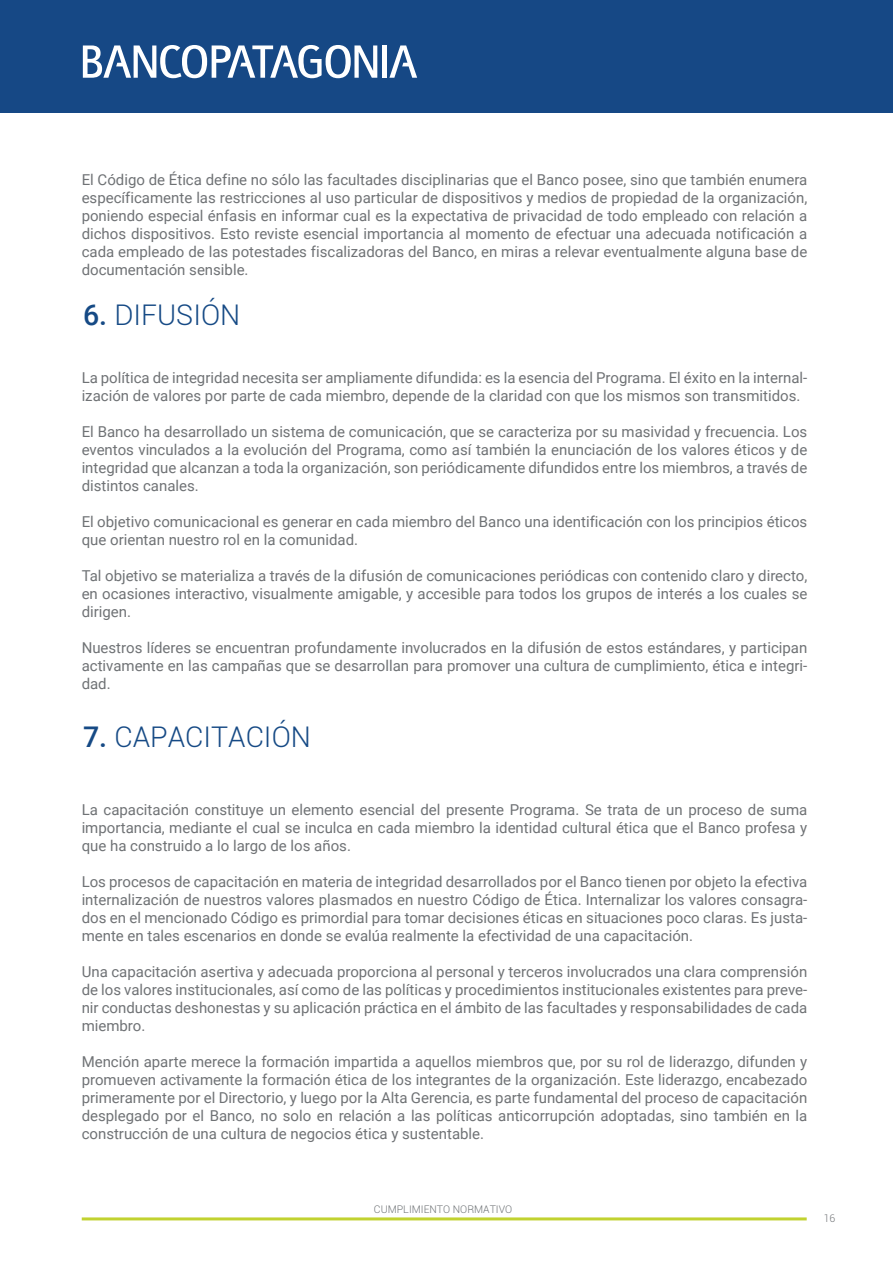
<style>
.page{position:relative;width:893px;height:1263px;background:#fff}
.page>*{position:absolute;margin:0;border:0;box-sizing:border-box;transform-origin:0 0}
.t1{font:300 28.5px "Roboto";color:#164a85}
.t2{font:15px/18px "Roboto";color:#6f7275;text-align:justify}
.t3{font:300 10.5px "Roboto";color:#6e7275}
.t4{font:300 10.5px "Roboto";color:#6f7275}
.s1{font-weight:500}
</style>
<div class="page">
<hr style="left:82px;top:1217px;width:725px;height:3px;background:#c1d230">
<div style="left:0;top:0;width:893px;height:113px;background:#164885"></div>
<div style="left:382px;top:45px;width:5px;height:33px;background:#fff"></div>
<svg style="left:389px;top:45px;width:28px;height:33px"></svg>
<svg style="left:83px;top:45px;width:294px;height:33px"></svg>
<p class="t2" style="left:82px;top:170px;width:727px">El Código de Ética define no sólo las facultades disciplinarias que el Banco posee, sino que también enumera específicamente las restricciones al uso particular de dispositivos y medios de propiedad de la organización, poniendo especial énfasis en informar cual es la expectativa de privacidad de todo empleado con relación a dichos dispositivos. Esto reviste esencial importancia al momento de efectuar una adecuada notificación a cada empleado de las potestades fiscalizadoras del Banco, en miras a relevar eventualmente alguna base de documentación sensible.</p>
<h1 class="t1" style="left:83px;top:295px;width:159px"><span class="s1">6.</span> DIFUSIÓN</h1>
<p class="t2" style="left:82px;top:368px;width:727px">La política de integridad necesita ser ampliamente difundida: es la esencia del Programa. El éxito en la internal&shy;ización de valores por parte de cada miembro, depende de la claridad con que los mismos son transmitidos.</p>
<p class="t2" style="left:82px;top:422px;width:727px">El Banco ha desarrollado un sistema de comunicación, que se caracteriza por su masividad y frecuencia. Los eventos vinculados a la evolución del Programa, como así también la enunciación de los valores éticos y de integridad que alcanzan a toda la organización, son periódicamente difundidos entre los miembros, a través de distintos canales.</p>
<p class="t2" style="left:82px;top:512px;width:727px">El objetivo comunicacional es generar en cada miembro del Banco una identificación con los principios éticos que orientan nuestro rol en la comunidad.</p>
<p class="t2" style="left:82px;top:566px;width:727px">Tal objetivo se materializa a través de la difusión de comunicaciones periódicas con contenido claro y directo, en ocasiones interactivo, visualmente amigable, y accesible para todos los grupos de interés a los cuales se dirigen.</p>
<p class="t2" style="left:82px;top:638px;width:727px">Nuestros líderes se encuentran profundamente involucrados en la difusión de estos estándares, y participan activamente en las campañas que se desarrollan para promover una cultura de cumplimiento, ética e integri&shy;dad.</p>
<h1 class="t1" style="left:83px;top:717px;width:229px"><span class="s1">7.</span> CAPACITACIÓN</h1>
<p class="t2" style="left:82px;top:800px;width:727px">La capacitación constituye un elemento esencial del presente Programa. Se trata de un proceso de suma importancia, mediante el cual se inculca en cada miembro la identidad cultural ética que el Banco profesa y que ha construido a lo largo de los años.</p>
<p class="t2" style="left:82px;top:872px;width:727px">Los procesos de capacitación en materia de integridad desarrollados por el Banco tienen por objeto la efectiva internalización de nuestros valores plasmados en nuestro Código de Ética. Internalizar los valores consagra&shy;dos en el mencionado Código es primordial para tomar decisiones éticas en situaciones poco claras. Es justa&shy;mente en tales escenarios en donde se evalúa realmente la efectividad de una capacitación.</p>
<p class="t2" style="left:82px;top:962px;width:727px">Una capacitación asertiva y adecuada proporciona al personal y terceros involucrados una clara comprensión de los valores institucionales, así como de las políticas y procedimientos institucionales existentes para preve&shy;nir conductas deshonestas y su aplicación práctica en el ámbito de las facultades y responsabilidades de cada miembro.</p>
<p class="t2" style="left:82px;top:1052px;width:727px">Mención aparte merece la formación impartida a aquellos miembros que, por su rol de liderazgo, difunden y promueven activamente la formación ética de los integrantes de la organización. Este liderazgo, encabezado primeramente por el Directorio, y luego por la Alta Gerencia, es parte fundamental del proceso de capacitación desplegado por el Banco, no solo en relación a las políticas anticorrupción adoptadas, sino también en la construcción de una cultura de negocios ética y sustentable.</p>
<p class="t3" style="left:374px;top:1202px;width:140px">CUMPLIMIENTO NORMATIVO</p>
<p class="t4" style="left:824px;top:1211px;width:13px">16</p>
</div>
